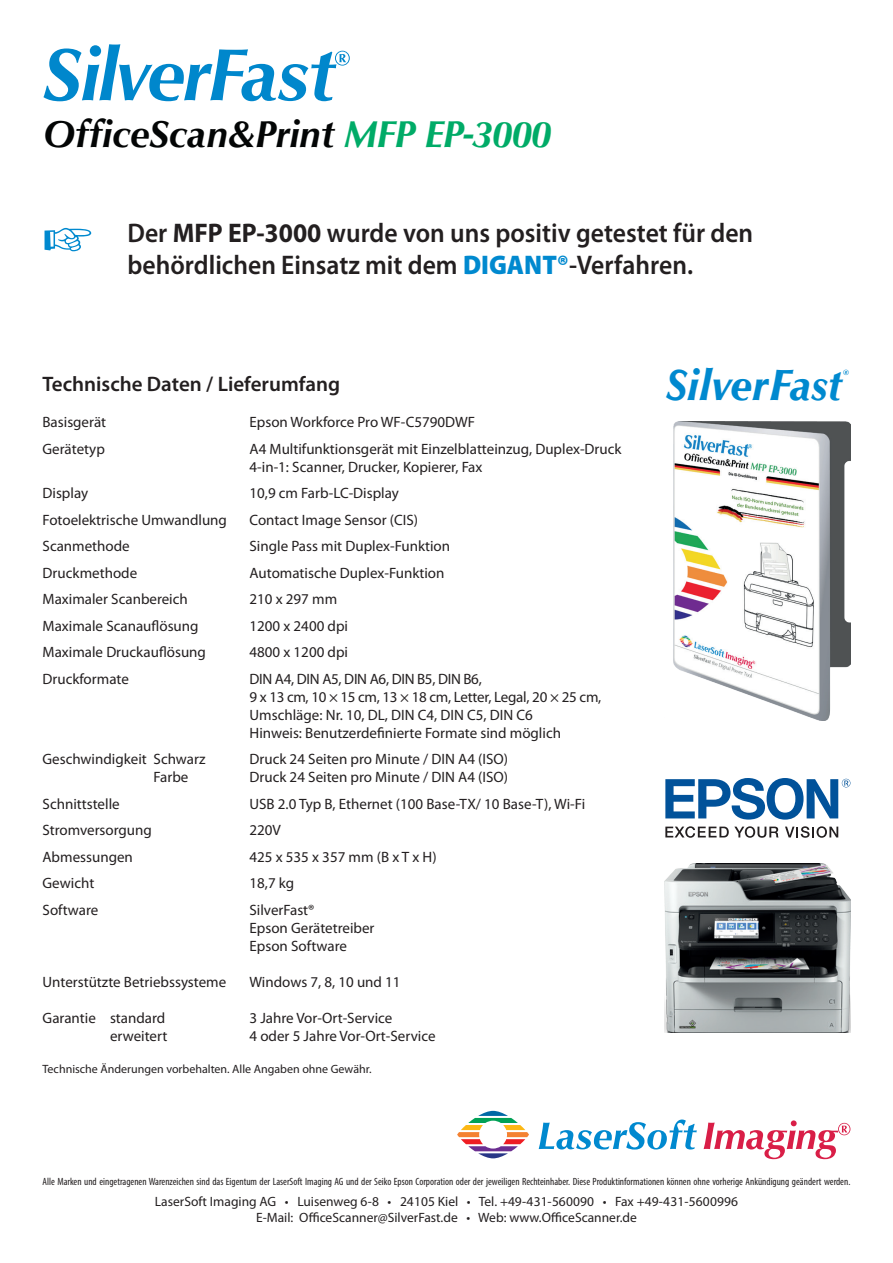
<style>
.page{position:relative;width:893px;height:1263px;background:#fff}
.page>*{position:absolute;margin:0;border:0;box-sizing:border-box;transform-origin:0 0}
.t1{font:italic 700 43.5px "URW Classico";color:#0089cf}
.t2{font:italic 700 38.4px "URW Classico T";color:#030505}
.t3{font:600 27px/32.4px "Myriad Pro";color:#231f20;scale:.95 1}
.t4{font:600 21px "Myriad Pro";color:#231f20}
.t5{font:15px/18px "Myriad Pro";color:#231f20}
.t6{font:13.5px/16.2px "Myriad Pro";color:#231f20;text-align:center}
.t7{font:12px "Myriad Pro";color:#231f20}
.t8{font:italic 700 10.8px "URW Classico";color:#0089cf}
.t9{font:condensed 10.5px "Myriad Pro";color:#231f20}
.s1{color:#00ab67}
.s2{color:#0089cf}
.s3{font-weight:700}
.s4{font-weight:900;color:#0089cf}
</style>
<div class="page">
<svg style="left:665px;top:826px;width:114px;height:12px"></svg>
<svg style="left:785px;top:826px;width:53px;height:12px"></svg>
<svg style="left:665px;top:778px;width:185px;height:42px"></svg>
<svg style="left:457px;top:1111px;width:72px;height:47px"></svg>
<svg style="left:539px;top:1119px;width:158px;height:30px"></svg>
<svg style="left:704px;top:1120px;width:146px;height:39px"></svg>
<svg style="left:43px;top:44px;width:307px;height:57px"></svg>
<img style="left:664px;top:863px;width:186px;height:169px">
<img style="left:673px;top:421px;width:177px;height:299px">
<h2 class="t2" style="left:43px;top:111px;width:509px">OfficeScan&amp;Print <span class="s1">MFP EP-3000</span></h2>
<h3 class="t3" style="left:128px;top:216px;width:660px;text-indent:-85px"><span class="s2">☞</span> Der <span class="s3">MFP EP-3000</span> wurde von uns positiv getestet für den behördlichen Einsatz mit dem <span class="s4">DIGANT®</span>-Verfahren.</h3>
<h3 class="t4" style="left:43px;top:371px;width:299px">Technische Daten / Lieferumfang</h3>
<p class="t5" style="left:43px;top:413px;width:65px">Basisgerät</p>
<p class="t5" style="left:250px;top:413px;width:227px">Epson Workforce Pro WF-C5790DWF</p>
<p class="t5" style="left:43px;top:439px;width:64px">Gerätetyp</p>
<p class="t5" style="left:250px;top:439px;width:373px">A4 Multifunktionsgerät mit Einzelblatteinzug, Duplex-Druck<br>4-in-1: Scanner, Drucker, Kopierer, Fax</p>
<p class="t5" style="left:43px;top:484px;width:47px">Display</p>
<p class="t5" style="left:250px;top:484px;width:151px">10,9 cm Farb-LC-Display</p>
<p class="t5" style="left:43px;top:510px;width:186px">Fotoelektrische Umwandlung</p>
<p class="t5" style="left:250px;top:510px;width:170px">Contact Image Sensor (CIS)</p>
<p class="t5" style="left:43px;top:537px;width:89px">Scanmethode</p>
<p class="t5" style="left:250px;top:537px;width:202px">Single Pass mit Duplex-Funktion</p>
<p class="t5" style="left:43px;top:563px;width:96px">Druckmethode</p>
<p class="t5" style="left:250px;top:563px;width:196px">Automatische Duplex-Funktion</p>
<p class="t5" style="left:43px;top:590px;width:147px">Maximaler Scanbereich</p>
<p class="t5" style="left:250px;top:590px;width:89px">210 x 297 mm</p>
<p class="t5" style="left:43px;top:616px;width:158px">Maximale Scanauflösung</p>
<p class="t5" style="left:250px;top:616px;width:100px">1200 x 2400 dpi</p>
<p class="t5" style="left:43px;top:643px;width:165px">Maximale Druckauflösung</p>
<p class="t5" style="left:250px;top:643px;width:100px">4800 x 1200 dpi</p>
<p class="t5" style="left:43px;top:669px;width:88px">Druckformate</p>
<p class="t5" style="left:250px;top:669px;width:353px">DIN A4, DIN A5, DIN A6, DIN B5, DIN B6,<br>9 x 13 cm, 10 × 15 cm, 13 × 18 cm, Letter, Legal, 20 × 25 cm, Umschläge: Nr. 10, DL, DIN C4, DIN C5, DIN C6<br>Hinweis: Benutzerdefinierte Formate sind möglich</p>
<p class="t5" style="left:43px;top:750px;width:165px">Geschwindigkeit Schwarz</p>
<p class="t5" style="left:250px;top:750px;width:260px">Druck 24 Seiten pro Minute / DIN A4 (ISO)</p>
<p class="t5" style="left:154px;top:768px;width:36px">Farbe</p>
<p class="t5" style="left:250px;top:768px;width:260px">Druck 24 Seiten pro Minute / DIN A4 (ISO)</p>
<p class="t5" style="left:43px;top:794px;width:79px">Schnittstelle</p>
<p class="t5" style="left:250px;top:794px;width:337px">USB 2.0 Typ B, Ethernet (100 Base-TX/ 10 Base-T), Wi-Fi</p>
<p class="t5" style="left:43px;top:821px;width:111px">Stromversorgung</p>
<p class="t5" style="left:250px;top:821px;width:33px">220V</p>
<p class="t5" style="left:43px;top:847px;width:92px">Abmessungen</p>
<p class="t5" style="left:250px;top:847px;width:189px">425 x 535 x 357 mm (B x T x H)</p>
<p class="t5" style="left:43px;top:874px;width:53px">Gewicht</p>
<p class="t5" style="left:250px;top:874px;width:46px">18,7 kg</p>
<p class="t5" style="left:43px;top:900px;width:57px">Software</p>
<p class="t5" style="left:250px;top:900px;width:126px">SilverFast®<br>Epson Gerätetreiber<br>Epson Software</p>
<p class="t5" style="left:43px;top:972px;width:185px">Unterstützte Betriebssysteme</p>
<p class="t5" style="left:250px;top:972px;width:153px">Windows 7, 8, 10 und 11</p>
<p class="t5" style="left:43px;top:1008px;width:124px">Garantie standard</p>
<p class="t5" style="left:250px;top:1008px;width:144px">3 Jahre Vor-Ort-Service</p>
<p class="t5" style="left:110px;top:1026px;width:59px">erweitert</p>
<p class="t5" style="left:250px;top:1026px;width:188px">4 oder 5 Jahre Vor-Ort-Service</p>
<p class="t7" style="left:43px;top:1062px;width:331px">Technische Änderungen vorbehalten. Alle Angaben ohne Gewähr.</p>
<h1 class="t1" style="left:665px;top:357px;width:178px">SilverFast</h1>
<p class="t8" style="left:842px;top:367px;width:7px">®</p>
<p class="t9" style="left:43px;top:1175px;width:809px">Alle Marken und eingetragenen Warenzeichen sind das Eigentum der LaserSoft Imaging AG und der Seiko Epson Corporation oder der jeweiligen Rechteinhaber. Diese Produktinformationen können ohne vorherige Ankündigung geändert werden.</p>
<p class="t6" style="left:155px;top:1193px;width:585px">LaserSoft Imaging AG • Luisenweg 6-8 • 24105 Kiel • Tel. +49-431-560090 • Fax +49-431-5600996<br>E-Mail: OfficeScanner@SilverFast.de • Web: www.OfficeScanner.de</p>
</div>
